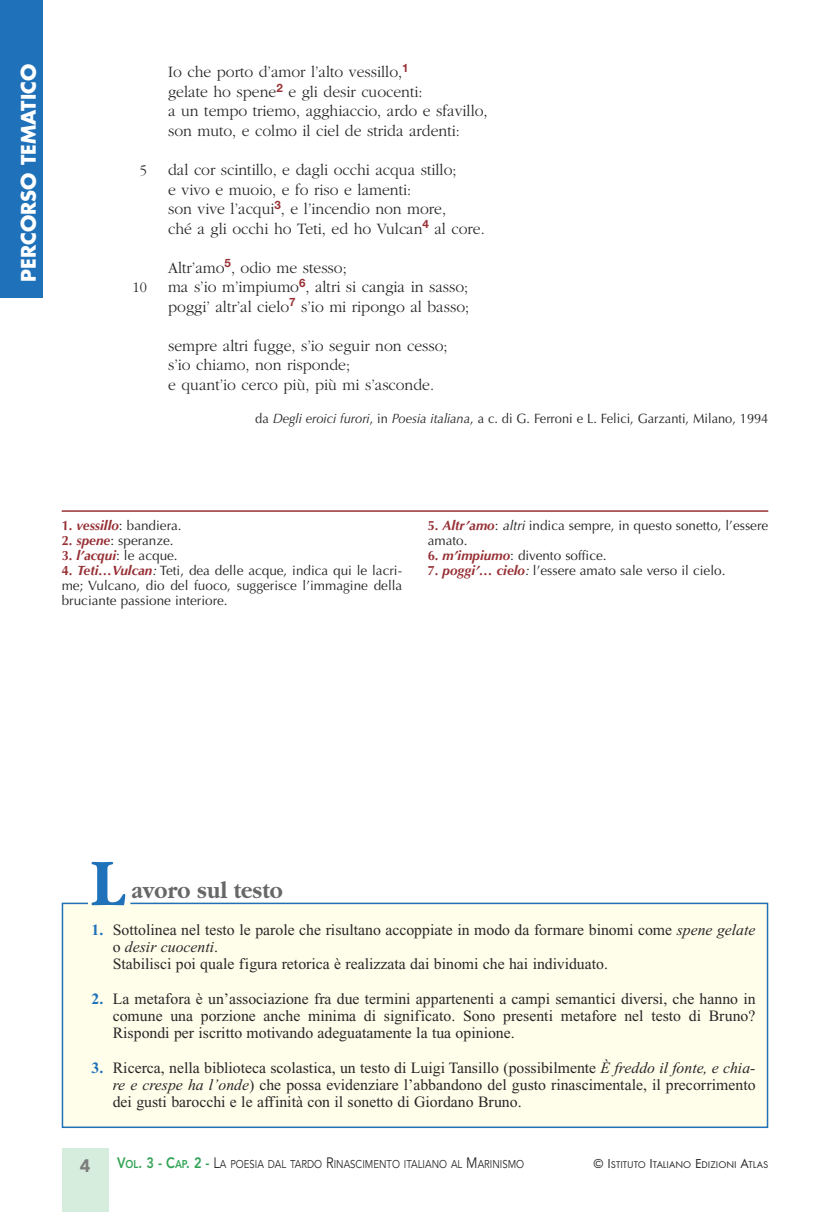
<style>
.page{position:relative;width:830px;height:1212px;background:#fff}
.page>*{position:absolute;margin:0;border:0;box-sizing:border-box;transform-origin:0 0}
.t1{font:700 69.15px "Garamond";color:#1f71b9;scale:.9 1}
.t2{font:700 24px "Garamond";color:#686768;scale:.9 1}
.t3{font:700 19.5px "Futura";color:#fff}
.t4{font:900 18px "Avenir";color:#7d7d7d}
.t5{font:300 16.5px/19.5px "Garamond";color:#272627;scale:.95 1}
.t6{font:15.75px/17.2px "Times New Roman";color:#272627;text-align:justify}
.t7{font:300 15px "Garamond";color:#272627;scale:.95 1}
.t8{font:13.5px/15px "Optima";color:#272627;text-align:justify}
.t9{font:13.5px "Optima";color:#272627;scale:.95 1}
.t10{font:11.25px "Avenir";color:#272627;scale:.85 1}
.t11{font:10.2px "Futura T";color:#272627}
.s1{font-style:italic}
.s2{font-weight:700;color:#973035}
.s3{font-weight:700;font-style:italic;color:#973035}
.s4{font-weight:700;color:#1f71b9}
.s5{font-weight:800;font-size:15px;color:#32a457}
.s6{font-weight:800;color:#32a457}
.s7{font-size:15px}
.s8{font-size:13.5px}
</style>
<div class="page">
<div style="left:0;top:0;width:43px;height:298px;background:#1f71b9"></div>
<div style="left:62px;top:1148px;width:46px;height:64px;background:#d6edde"></div>
<hr style="left:62px;top:510px;width:705px;height:2px;background:#973035">
<div style="left:61px;top:902px;width:707px;height:226px;background:#fffeea"></div>
<p class="t3" style="left:19px;top:282px;width:220px;rotate:-90deg">PERCORSO TEMATICO</p>
<p class="t5" style="left:168px;top:62px;width:338px">Io che porto d’amor l’alto vessillo,<sup>1<br></sup>gelate ho spene<sup>2</sup> e gli desir cuocenti:<br>a un tempo triemo, agghiaccio, ardo e sfavillo, son muto, e colmo il ciel de strida ardenti:</p>
<p class="t7" style="left:140px;top:161px;width:9px">5</p>
<p class="t5" style="left:168px;top:160px;width:335px">dal cor scintillo, e dagli occhi acqua stillo;<br>e vivo e muoio, e fo riso e lamenti:<br>son vive l’acqui<sup>3</sup>, e l’incendio non more,<br>ché a gli occhi ho Teti, ed ho Vulcan<sup>4</sup> al core.</p>
<p class="t5" style="left:168px;top:257px;width:189px">Altr’amo<sup>5</sup>, odio me stesso;</p>
<p class="t7" style="left:132px;top:278px;width:16px">10</p>
<p class="t5" style="left:168px;top:277px;width:318px">ma s’io m’impiumo<sup>6</sup>, altri si cangia in sasso; poggi’ altr’al cielo<sup>7</sup> s’io mi ripongo al basso;</p>
<p class="t5" style="left:168px;top:335px;width:295px">sempre altri fugge, s’io seguir non cesso; s’io chiamo, non risponde;<br>e quant’io cerco più, più mi s’asconde.</p>
<p class="t9" style="left:255px;top:412px;width:541px">da <span class="s1">Degli eroici furori</span>, in <span class="s1">Poesia italiana</span>, a c. di G. Ferroni e L. Felici, Garzanti, Milano, 1994</p>
<p class="t8" style="left:62px;top:519px;width:121px"><span class="s2">1.</span> <span class="s3">vessillo</span>: bandiera.</p>
<p class="t8" style="left:62px;top:534px;width:113px"><span class="s2">2.</span> <span class="s3">spene</span>: speranze.</p>
<p class="t8" style="left:62px;top:549px;width:117px"><span class="s2">3.</span> <span class="s3">l’acqui</span>: le acque.</p>
<p class="t8" style="left:62px;top:564px;width:342px"><span class="s2">4.</span> <span class="s3">Teti…Vulcan</span><span class="s1">:</span> Teti, dea delle acque, indica qui le lacri&shy;me; Vulcano, dio del fuoco, suggerisce l’immagine della bruciante passione interiore.</p>
<p class="t8" style="left:427px;top:519px;width:342px"><span class="s2">5.</span> <span class="s3">Altr’amo</span>: <span class="s1">altri</span> indica sempre, in questo sonetto, l’essere amato.</p>
<p class="t8" style="left:427px;top:549px;width:180px"><span class="s2">6.</span> <span class="s3">m’impiumo</span>: divento soffice.</p>
<p class="t8" style="left:427px;top:564px;width:299px"><span class="s2">7.</span> <span class="s3">poggi’… cielo</span><span class="s1">:</span> l’essere amato sale verso il cielo.</p>
<h1 class="t1" style="left:91px;top:841px;width:39px">L</h1>
<h2 class="t2" style="left:131px;top:876px;width:169px">avoro sul testo</h2>
<p class="t6" style="left:113px;top:922px;width:644px;text-align:left;text-indent:-21px"><span class="s4">1.</span> Sottolinea nel testo le parole che risultano accoppiate in modo da formare binomi come <span class="s1">spene gelate </span>o <span class="s1">desir cuocenti</span>.<br>Stabilisci poi quale figura retorica è realizzata dai binomi che hai individuato.</p>
<p class="t6" style="left:113px;top:991px;width:644px;text-indent:-21px"><span class="s4">2.</span> La metafora è un’associazione fra due termini appartenenti a campi semantici diversi, che hanno in comune una porzione anche minima di significato. Sono presenti metafore nel testo di Bruno?<br>Rispondi per iscritto motivando adeguatamente la tua opinione.</p>
<p class="t6" style="left:113px;top:1060px;width:644px;text-indent:-21px"><span class="s4">3.</span> Ricerca, nella biblioteca scolastica, un testo di Luigi Tansillo (possibilmente <span class="s1">È freddo il fonte, e chia&shy;re e crespe ha l’onde</span>) che possa evidenziare l’abbandono del gusto rinascimentale, il precorrimento dei gusti barocchi e le affinità con il sonetto di Giordano Bruno.</p>
<p class="t4" style="left:80px;top:1159px;width:12px">4</p>
<p class="t10" style="left:117px;top:1159px;width:480px"><span class="s5">V</span><span class="s6">OL</span><span class="s5">. 3 - C</span><span class="s6">AP</span><span class="s5">. 2 -</span> <span class="s7">L</span>A POESIA DAL TARDO <span class="s7">R</span>INASCIMENTO ITALIANO AL <span class="s7">M</span>ARINISMO</p>
<p class="t11" style="left:593px;top:1158px;width:176px"><span class="s8">© I</span>STITUTO <span class="s8">I</span>TALIANO <span class="s8">E</span>DIZIONI <span class="s8">A</span>TLAS</p>
</div>
